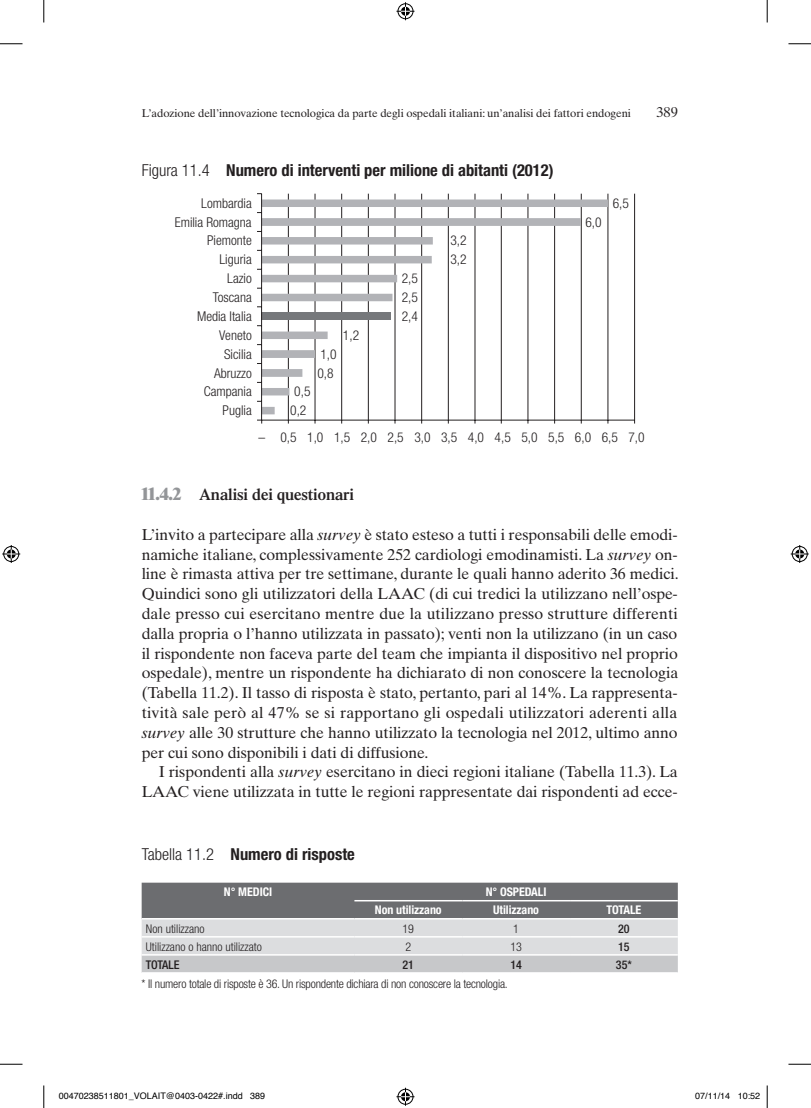
<style>
.page{position:relative;width:811px;height:1108px;background:#fff}
.page>*{position:absolute;margin:0;border:0;box-sizing:border-box;transform-origin:0 0}
.t1{font:700 condensed 16.5px "Helvetica Neue";color:#231f20}
.t2{font:600 16.5px "Times";letter-spacing:-.005em;color:#231f20}
.t3{font:15.75px "Times Ten";letter-spacing:-.005em;color:#231f20}
.t4{font:14.25px "Times Ten";color:#231f20}
.t5{font:300 condensed 13.5px "Helvetica Neue";color:#231f20}
.t6{font:300 condensed 12px "Helvetica Neue";letter-spacing:-.015em;color:#231f20}
.t7{font:700 condensed 12px "Helvetica Neue";letter-spacing:-.005em;color:#fff}
.t8{font:500 condensed 12px "Helvetica Neue";color:#231f20}
.t9{font:11.25px "Times Ten";letter-spacing:-.005em;color:#231f20}
.t10{font:9px "Helvetica";color:#000}
.s1{font-weight:300}
.s2{font-weight:800;font-size:17.25px;color:#939598}
.s3{font-style:italic}
</style>
<div class="page">
<hr style="left:288px;top:194px;width:1px;height:226px;background:#231f20">
<hr style="left:314px;top:194px;width:1px;height:226px;background:#231f20">
<hr style="left:341px;top:194px;width:1px;height:226px;background:#231f20">
<hr style="left:368px;top:194px;width:1px;height:226px;background:#231f20">
<hr style="left:394px;top:194px;width:1px;height:226px;background:#231f20">
<hr style="left:421px;top:194px;width:1px;height:226px;background:#231f20">
<hr style="left:448px;top:194px;width:1px;height:226px;background:#231f20">
<hr style="left:474px;top:194px;width:1px;height:226px;background:#231f20">
<hr style="left:501px;top:194px;width:1px;height:226px;background:#231f20">
<hr style="left:527px;top:194px;width:1px;height:226px;background:#231f20">
<hr style="left:554px;top:194px;width:1px;height:226px;background:#231f20">
<hr style="left:580px;top:194px;width:1px;height:226px;background:#231f20">
<hr style="left:607px;top:194px;width:1px;height:226px;background:#231f20">
<hr style="left:634px;top:194px;width:1px;height:226px;background:#231f20">
<svg style="left:262px;top:200px;width:345px;height:214px"></svg>
<hr style="left:261px;top:420px;width:373px;height:1px;background:#231f20">
<hr style="left:261px;top:194px;width:1px;height:226px;background:#231f20">
<svg style="left:142px;top:883px;width:535px;height:89px;background:#a9aaad"></svg>
<hr style="left:354px;top:900px;width:108px;height:1px;background:#fff">
<hr style="left:462px;top:900px;width:108px;height:1px;background:#fff">
<hr style="left:570px;top:900px;width:107px;height:1px;background:#fff">
<hr style="left:142px;top:918px;width:212px;height:2px;background:#fff">
<hr style="left:354px;top:918px;width:108px;height:2px;background:#fff">
<hr style="left:462px;top:918px;width:108px;height:2px;background:#fff">
<hr style="left:570px;top:918px;width:107px;height:2px;background:#fff">
<hr style="left:142px;top:936px;width:212px;height:2px;background:#fff">
<hr style="left:354px;top:936px;width:108px;height:2px;background:#fff">
<hr style="left:462px;top:936px;width:108px;height:2px;background:#fff">
<hr style="left:570px;top:936px;width:107px;height:2px;background:#fff">
<hr style="left:142px;top:954px;width:212px;height:2px;background:#fff">
<hr style="left:354px;top:954px;width:108px;height:2px;background:#fff">
<hr style="left:462px;top:954px;width:108px;height:2px;background:#fff">
<hr style="left:570px;top:954px;width:107px;height:2px;background:#fff">
<svg style="left:0;top:44px;width:22px;height:1px"></svg>
<svg style="left:788px;top:44px;width:22px;height:1px"></svg>
<svg style="left:0;top:1064px;width:22px;height:1px"></svg>
<svg style="left:788px;top:1064px;width:22px;height:1px"></svg>
<svg style="left:44px;top:0;width:1px;height:22px"></svg>
<svg style="left:44px;top:1085px;width:1px;height:23px"></svg>
<svg style="left:766px;top:0;width:1px;height:22px"></svg>
<svg style="left:766px;top:1085px;width:1px;height:23px"></svg>
<svg style="left:396px;top:2px;width:18px;height:18px"></svg>
<svg style="left:396px;top:1088px;width:18px;height:18px"></svg>
<svg style="left:2px;top:545px;width:18px;height:18px"></svg>
<svg style="left:790px;top:545px;width:18px;height:18px"></svg>
<p class="t9" style="left:142px;top:106px;width:490px">L’adozione dell’innovazione tecnologica da parte degli ospedali italiani: un’analisi dei fattori endogeni</p>
<p class="t4" style="left:656px;top:104px;width:23px">389</p>
<p class="t1" style="left:142px;top:160px;width:413px"><span class="s1">Figura 11.4</span> Numero di interventi per milione di abitanti (2012)</p>
<p class="t5" style="left:201px;top:195px;width:52px">Lombardia</p>
<p class="t5" style="left:175px;top:214px;width:78px">Emilia Romagna</p>
<p class="t5" style="left:207px;top:233px;width:46px">Piemonte</p>
<p class="t5" style="left:450px;top:233px;width:18px">3,2</p>
<p class="t5" style="left:219px;top:252px;width:34px">Liguria</p>
<p class="t5" style="left:450px;top:252px;width:18px">3,2</p>
<p class="t5" style="left:227px;top:271px;width:26px">Lazio</p>
<p class="t5" style="left:401px;top:271px;width:18px">2,5</p>
<p class="t5" style="left:213px;top:290px;width:40px">Toscana</p>
<p class="t5" style="left:401px;top:290px;width:18px">2,5</p>
<p class="t5" style="left:197px;top:308px;width:56px">Media Italia</p>
<p class="t5" style="left:401px;top:308px;width:18px">2,4</p>
<p class="t5" style="left:219px;top:327px;width:34px">Veneto</p>
<p class="t5" style="left:343px;top:327px;width:18px">1,2</p>
<p class="t5" style="left:224px;top:346px;width:29px">Sicilia</p>
<p class="t5" style="left:320px;top:346px;width:18px">1,0</p>
<p class="t5" style="left:214px;top:365px;width:39px">Abruzzo</p>
<p class="t5" style="left:317px;top:365px;width:18px">0,8</p>
<p class="t5" style="left:204px;top:384px;width:49px">Campania</p>
<p class="t5" style="left:294px;top:384px;width:18px">0,5</p>
<p class="t5" style="left:222px;top:403px;width:31px">Puglia</p>
<p class="t5" style="left:290px;top:403px;width:18px">0,2</p>
<p class="t5" style="left:585px;top:214px;width:18px">6,0</p>
<p class="t5" style="left:612px;top:195px;width:18px">6,5</p>
<p class="t5" style="left:258px;top:430px;width:387px">– 0,5 1,0 1,5 2,0 2,5 3,0 3,5 4,0 4,5 5,0 5,5 6,0 6,5 7,0</p>
<p class="t2" style="left:142px;top:485px;width:214px"><span class="s2">11.4.2</span> Analisi dei questionari</p>
<p class="t3" style="left:142px;top:525px;width:537px">L’invito a partecipare alla <span class="s3">survey</span> è stato esteso a tutti i responsabili delle emodi-</p>
<p class="t3" style="left:142px;top:545px;width:537px">namiche italiane, complessivamente 252 cardiologi emodinamisti. La <span class="s3">survey</span> on-</p>
<p class="t3" style="left:142px;top:565px;width:538px">line è rimasta attiva per tre settimane, durante le quali hanno aderito 36 medici.</p>
<p class="t3" style="left:142px;top:584px;width:537px">Quindici sono gli utilizzatori della LAAC (di cui tredici la utilizzano nell’ospe-</p>
<p class="t3" style="left:142px;top:604px;width:537px">dale presso cui esercitano mentre due la utilizzano presso strutture differenti</p>
<p class="t3" style="left:142px;top:624px;width:537px">dalla propria o l’hanno utilizzata in passato); venti non la utilizzano (in un caso</p>
<p class="t3" style="left:142px;top:644px;width:537px">il rispondente non faceva parte del team che impianta il dispositivo nel proprio</p>
<p class="t3" style="left:142px;top:664px;width:538px">ospedale), mentre un rispondente ha dichiarato di non conoscere la tecnologia</p>
<p class="t3" style="left:142px;top:683px;width:537px">(Tabella 11.2). Il tasso di risposta è stato, pertanto, pari al 14%. La rappresenta-</p>
<p class="t3" style="left:142px;top:703px;width:537px">tività sale però al 47% se si rapportano gli ospedali utilizzatori aderenti alla</p>
<p class="t3" style="left:142px;top:723px;width:537px"><span class="s3">survey</span> alle 30 strutture che hanno utilizzato la tecnologia nel 2012, ultimo anno</p>
<p class="t3" style="left:142px;top:743px;width:288px">per cui sono disponibili i dati di diffusione.</p>
<p class="t3" style="left:159px;top:763px;width:520px">I rispondenti alla <span class="s3">survey</span> esercitano in dieci regioni italiane (Tabella 11.3). La</p>
<p class="t3" style="left:142px;top:782px;width:537px">LAAC viene utilizzata in tutte le regioni rappresentate dai rispondenti ad ecce-</p>
<p class="t1" style="left:142px;top:844px;width:215px"><span class="s1">Tabella 11.2</span> Numero di risposte</p>
<p class="t7" style="left:224px;top:885px;width:50px">N° MEDICI</p>
<p class="t7" style="left:485px;top:885px;width:62px">N° OSPEDALI</p>
<p class="t7" style="left:375px;top:903px;width:68px">Non utilizzano</p>
<p class="t7" style="left:493px;top:903px;width:47px">Utilizzano</p>
<p class="t7" style="left:606px;top:903px;width:36px">TOTALE</p>
<p class="t6" style="left:146px;top:921px;width:60px">Non utilizzano</p>
<p class="t6" style="left:402px;top:921px;width:13px">19</p>
<p class="t6" style="left:513px;top:921px;width:7px">1</p>
<p class="t8" style="left:618px;top:921px;width:13px">20</p>
<p class="t6" style="left:146px;top:940px;width:117px">Utilizzano o hanno utilizzato</p>
<p class="t6" style="left:405px;top:940px;width:7px">2</p>
<p class="t6" style="left:510px;top:940px;width:13px">13</p>
<p class="t8" style="left:618px;top:939px;width:13px">15</p>
<p class="t8" style="left:146px;top:957px;width:35px">TOTALE</p>
<p class="t8" style="left:402px;top:957px;width:13px">21</p>
<p class="t8" style="left:510px;top:957px;width:13px">14</p>
<p class="t8" style="left:615px;top:957px;width:17px">35*</p>
<p class="t6" style="left:142px;top:977px;width:367px">* Il numero totale di risposte è 36. Un rispondente dichiara di non conoscere la tecnologia.</p>
<p class="t10" style="left:59px;top:1089px;width:208px">00470238511801_VOLAIT@0403-0422#.indd 389</p>
<p class="t10" style="left:695px;top:1089px;width:67px">07/11/14 10:52</p>
</div>
